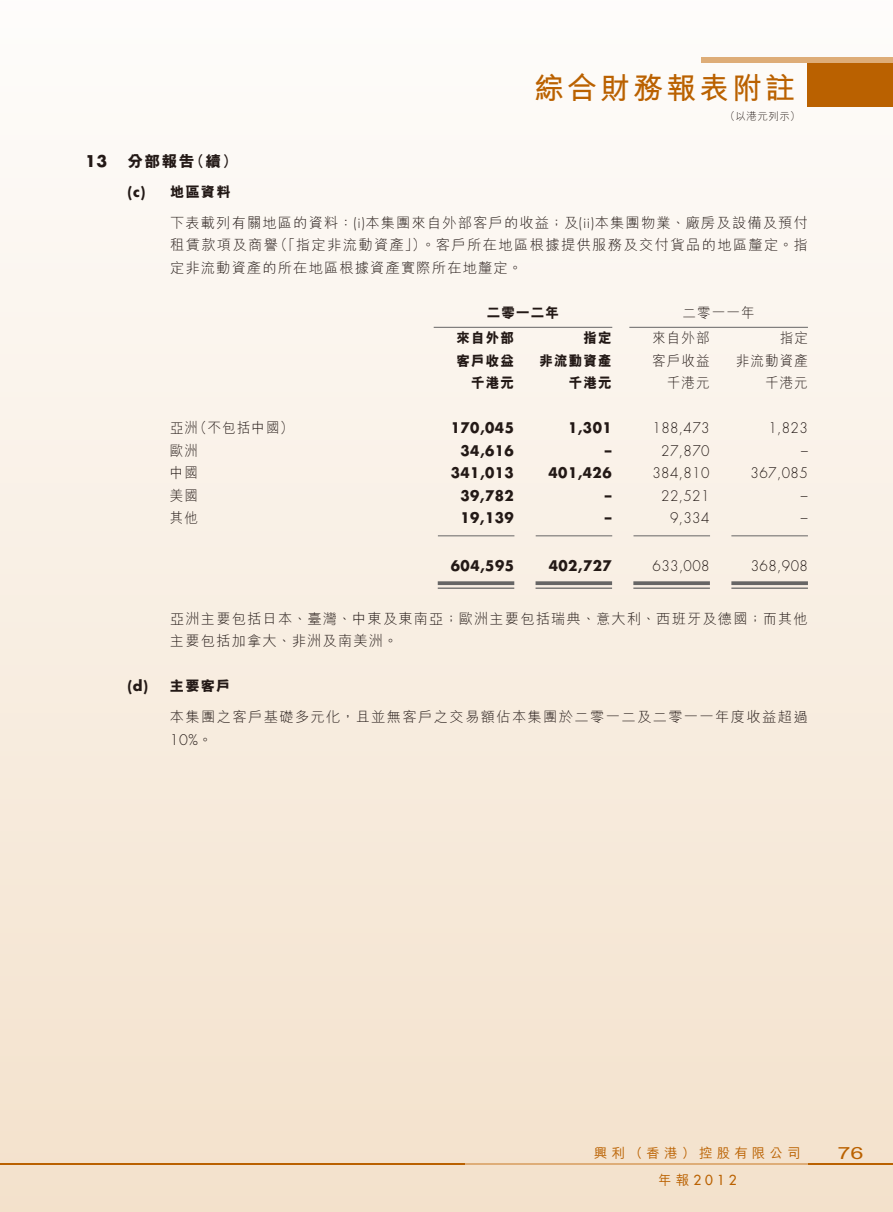
<style>
.page{position:relative;width:893px;height:1212px;background:#fff}
.page>*{position:absolute;margin:0;border:0;box-sizing:border-box;transform-origin:0 0}
.t1{font:700 30px "M Hei HK";letter-spacing:.1em;color:#ba6100}
.t2{font:700 16.8px "M Hei HK";color:#ba6100;scale:1.4 1}
.t3{font:800 15.75px "M Hei HK";color:#231916}
.t4{font:700 15.75px "Futura Std";color:#231916}
.t5{font:300 14.25px/22.5px "M Hei HK";letter-spacing:.08em;color:#231916}
.t6{font:700 14.25px "Futura Std";letter-spacing:.035em;color:#231916;scale:.95 1}
.t7{font:300 14.25px "Futura Std";letter-spacing:.03em;color:#231916;scale:.95 1}
.t8{font:300 14.25px "M Hei HK";letter-spacing:.08em;color:#231916;scale:.95 1}
.t9{font:800 14.25px "M Hei HK";letter-spacing:.085em;color:#231916;scale:.95 1}
.t10{font:800 14.25px "M Hei HK";letter-spacing:.085em;color:#231916}
.t11{font:700 14.25px "Futura Std";letter-spacing:.035em;color:#231916}
.t12{font:300 14.25px "Futura Std";letter-spacing:.03em;color:#231916}
.t13{font:500 13.5px "M Hei HK";letter-spacing:.3em;color:#ba6100}
.t14{font:500 13.5px "Futura Std";color:#ba6100}
.t15{font:300 10.5px "M Hei HK";letter-spacing:.05em;color:#231916}
.s1{font-family:"Futura Std"}
.s2{font-family:"M Hei HK"}
</style>
<div class="page">
<div style="left:0;top:0;width:893px;height:1212px;background:linear-gradient(to bottom,#fefcfb,#f3e1cb)"></div>
<hr style="left:0;top:1163px;width:893px;height:2px;background:#ba6100">
<hr style="left:466px;top:1163px;width:342px;height:2px;background:#dead78">
<div style="left:808px;top:57px;width:85px;height:50px;background:#ba6100"></div>
<div style="left:702px;top:57px;width:191px;height:6px;background:#dead78"></div>
<hr style="left:434px;top:327px;width:178px;height:1px;background:#666565">
<hr style="left:629px;top:327px;width:179px;height:1px;background:#666565">
<hr style="left:438px;top:535px;width:76px;height:1px;background:#666565">
<hr style="left:536px;top:535px;width:76px;height:1px;background:#666565">
<hr style="left:633px;top:535px;width:77px;height:1px;background:#666565">
<hr style="left:731px;top:535px;width:77px;height:1px;background:#666565">
<svg style="left:438px;top:581px;width:76px;height:4px"></svg>
<hr style="left:438px;top:587px;width:76px;height:2px;background:#666565">
<svg style="left:536px;top:581px;width:76px;height:4px"></svg>
<hr style="left:536px;top:587px;width:76px;height:2px;background:#666565">
<svg style="left:633px;top:581px;width:77px;height:4px"></svg>
<hr style="left:633px;top:587px;width:77px;height:2px;background:#666565">
<svg style="left:731px;top:581px;width:77px;height:4px"></svg>
<hr style="left:731px;top:587px;width:77px;height:2px;background:#666565">
<p class="t4" style="left:85px;top:151px;width:24px">13</p>
<p class="t3" style="left:189px;top:151px;width:50px">（續(</p>
<p class="t3" style="left:128px;top:151px;width:68px">分部報告</p>
<p class="t11" style="left:128px;top:182px;width:19px">)c(</p>
<p class="t10" style="left:170px;top:182px;width:62px">地區資料</p>
<h1 class="t1" style="left:534px;top:66px;width:262px">綜合財務報表附註</h1>
<p class="t15" style="left:725px;top:108px;width:77px">（以港元列示(</p>
<p class="t5" style="left:170px;top:211px;width:639px;text-align:right">下表載列有關地區的資料： <span class="s1">)i(</span> 本集團來自外部客戶的收益；及 <span class="s1">)i i(</span> 本集團物業、廠房及設備及預付（「指定非流動資產」）。客戶所在地區根據提供服務及交付貨品的地區釐定。指</p>
<p class="t5" style="left:170px;top:233px;width:354px">租賃款項及商譽<br>定非流動資產的所在地區根據資產實際所在地釐定。</p>
<p class="t11" style="left:127px;top:676px;width:22px">d( )</p>
<p class="t9" style="left:487px;top:303px;width:78px">二零一二年</p>
<p class="t8" style="left:683px;top:303px;width:77px">二零一一年</p>
<p class="t9" style="left:456px;top:328px;width:62px">來自外部</p>
<p class="t9" style="left:584px;top:328px;width:31px">指定</p>
<p class="t8" style="left:652px;top:328px;width:62px">來自外部</p>
<p class="t8" style="left:780px;top:328px;width:31px">指定</p>
<p class="t9" style="left:456px;top:351px;width:62px">客戶收益</p>
<p class="t9" style="left:540px;top:351px;width:78px">非流動資產</p>
<p class="t8" style="left:652px;top:351px;width:62px">客戶收益</p>
<p class="t8" style="left:736px;top:351px;width:77px">非流動資產</p>
<p class="t9" style="left:471px;top:373px;width:47px">千港元</p>
<p class="t9" style="left:569px;top:373px;width:47px">千港元</p>
<p class="t8" style="left:667px;top:373px;width:47px">千港元</p>
<p class="t8" style="left:765px;top:373px;width:47px">千港元</p>
<p class="t8" style="left:194px;top:418px;width:107px">（不包括中國(</p>
<p class="t8" style="left:170px;top:418px;width:31px">亞洲</p>
<p class="t6" style="left:451px;top:418px;width:68px">170,045</p>
<p class="t6" style="left:568px;top:418px;width:47px">1,301</p>
<p class="t7" style="left:652px;top:419px;width:62px">188,473</p>
<p class="t7" style="left:768px;top:419px;width:43px">1,823</p>
<p class="t8" style="left:170px;top:441px;width:31px">歐洲</p>
<p class="t6" style="left:460px;top:441px;width:58px">34,616</p>
<p class="t6" style="left:605px;top:441px;width:9px">–</p>
<p class="t7" style="left:661px;top:442px;width:52px">27,870</p>
<p class="t7" style="left:801px;top:442px;width:9px">–</p>
<p class="t8" style="left:170px;top:463px;width:31px">中國</p>
<p class="t6" style="left:451px;top:463px;width:68px">341,013</p>
<p class="t6" style="left:548px;top:463px;width:68px">401,426</p>
<p class="t7" style="left:652px;top:464px;width:62px">384,810</p>
<p class="t7" style="left:751px;top:464px;width:62px">367,085</p>
<p class="t8" style="left:170px;top:486px;width:31px">美國</p>
<p class="t6" style="left:460px;top:486px;width:58px">39,782</p>
<p class="t6" style="left:605px;top:486px;width:9px">–</p>
<p class="t7" style="left:661px;top:487px;width:52px">22,521</p>
<p class="t7" style="left:801px;top:487px;width:9px">–</p>
<p class="t8" style="left:170px;top:508px;width:31px">其他</p>
<p class="t6" style="left:460px;top:508px;width:58px">19,139</p>
<p class="t6" style="left:605px;top:508px;width:9px">–</p>
<p class="t7" style="left:670px;top:509px;width:43px">9,334</p>
<p class="t7" style="left:801px;top:509px;width:9px">–</p>
<p class="t6" style="left:451px;top:556px;width:68px">604,595</p>
<p class="t5" style="left:170px;top:607px;width:639px">亞洲主要包括日本、臺灣、中東及東南亞；歐洲主要包括瑞典、意大利、西班牙及德國；而其他主要包括加拿大、非洲及南美洲。</p>
<p class="t10" style="left:170px;top:677px;width:62px">主要客戶</p>
<p class="t6" style="left:549px;top:556px;width:68px">402,727</p>
<p class="t7" style="left:653px;top:557px;width:62px">633,008</p>
<p class="t7" style="left:751px;top:557px;width:62px">368,908</p>
<p class="t5" style="left:170px;top:705px;width:639px">本集團之客戶基礎多元化，且並無客戶之交易額佔本集團於二零一二及二零一一年度收益超過</p>
<p class="t12" style="left:170px;top:731px;width:44px">10%<span class="s2">。</span></p>
<p class="t13" style="left:594px;top:1143px;width:208px">興利（香港）控股有限公司</p>
<p class="t14" style="left:658px;top:1171px;width:80px"><span class="s2">年報</span>2012</p>
<p class="t2" style="left:837px;top:1140px;width:20px">76</p>
</div>
